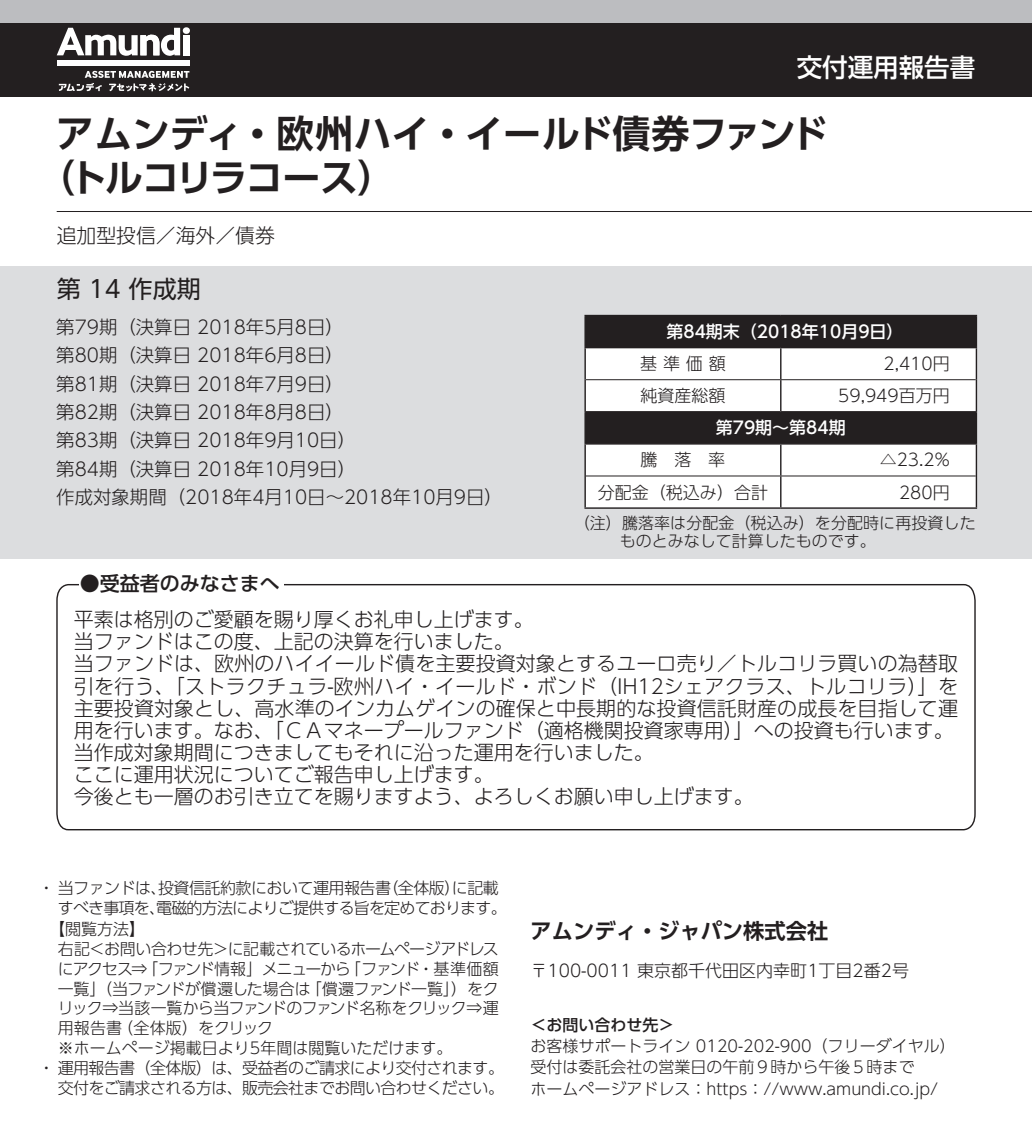
<style>
.page{position:relative;width:1032px;height:1134px;background:#fff}
.page>*{position:absolute;margin:0;border:0;box-sizing:border-box;transform-origin:0 0}
.t1{font:700 38px/44px "UD Shin Go Pro De";letter-spacing:-.03em;color:#231f20}
.t2{font:500 25.6px "UD Shin Go Pro";color:#fff}
.t3{font:24px "UD Shin Go Pro";color:#231f20}
.t4{font:700 21.2px "UD Shin Go Pro De";color:#231f20}
.t5{font:300 20px/22.2px "UD Shin Go Pro";color:#231f20}
.t6{font:500 20px "UD Shin Go Pro";color:#231f20}
.t7{font:300 19.8px "UD Shin Go Pro";color:#231f20}
.t8{font:300 18.4px/28.4px "UD Shin Go Pro";color:#231f20}
.t9{font:300 17px "UD Shin Go Pro";color:#231f20}
.t10{font:500 17px "UD Shin Go Pro";color:#fff}
.t11{font:300 16px "UD Shin Go Pro";letter-spacing:-.03em;color:#231f20}
.t12{font:300 16px/21.2px "UD Shin Go Pro";color:#231f20}
.t13{font:300 16px/18.4px "UD Shin Go Pro";letter-spacing:.005em;color:#231f20}
.t14{font:300 16px "UD Shin Go Pro";letter-spacing:-.05em;color:#231f20}
.t15{font:300 16px "UD Shin Go Pro";letter-spacing:-.075em;color:#231f20}
.t16{font:300 16px "UD Shin Go Pro";letter-spacing:-.065em;color:#231f20}
.t17{font:300 16px "UD Shin Go Pro";letter-spacing:-.005em;color:#231f20}
.t18{font:500 16px "UD Shin Go Pro";color:#231f20}
</style>
<div class="page">
<div style="left:0;top:14px;width:1032px;height:82px;background:#231f20"></div>
<div style="left:0;top:0;width:1032px;height:23px;background:#bcbdc0"></div>
<div style="left:57px;top:61px;width:132px;height:5px;background:#fff"></div>
<svg style="left:57px;top:28px;width:123px;height:28px"></svg>
<div style="left:183px;top:27px;width:7px;height:7px;background:#fff;border-radius:50%"></div>
<div style="left:183px;top:35px;width:6px;height:20px;background:#fff"></div>
<svg style="left:59px;top:71px;width:130px;height:20px"></svg>
<div style="left:0;top:267px;width:1032px;height:292px;background:#dcdddf"></div>
<div style="left:586px;top:316px;width:390px;height:31px;background:#231f20"></div>
<svg style="left:586px;top:348px;width:390px;height:159px;background:#d0cfd0"></svg>
<hr style="left:780px;top:348px;width:1px;height:31px;background:#231f20">
<hr style="left:780px;top:380px;width:1px;height:31px;background:#231f20">
<hr style="left:780px;top:445px;width:1px;height:31px;background:#231f20">
<hr style="left:780px;top:476px;width:1px;height:31px;background:#231f20">
<hr style="left:976px;top:316px;width:1px;height:31px;background:#231f20">
<hr style="left:976px;top:412px;width:1px;height:31px;background:#231f20">
<hr style="left:586px;top:379px;width:195px;height:1px;background:#231f20">
<hr style="left:781px;top:379px;width:195px;height:1px;background:#231f20">
<hr style="left:586px;top:476px;width:195px;height:1px;background:#231f20">
<hr style="left:781px;top:476px;width:195px;height:1px;background:#231f20">
<hr style="left:584px;top:315px;width:197px;height:1px;background:#231f20">
<hr style="left:781px;top:315px;width:196px;height:1px;background:#231f20">
<hr style="left:584px;top:347px;width:197px;height:1px;background:#231f20">
<hr style="left:781px;top:347px;width:196px;height:1px;background:#231f20">
<hr style="left:584px;top:411px;width:197px;height:1px;background:#231f20">
<hr style="left:781px;top:411px;width:196px;height:1px;background:#231f20">
<hr style="left:584px;top:443px;width:197px;height:2px;background:#231f20">
<hr style="left:781px;top:443px;width:196px;height:2px;background:#231f20">
<hr style="left:584px;top:507px;width:197px;height:2px;background:#231f20">
<hr style="left:781px;top:507px;width:196px;height:2px;background:#231f20">
<hr style="left:584px;top:316px;width:2px;height:31px;background:#231f20">
<hr style="left:584px;top:348px;width:2px;height:32px;background:#231f20">
<hr style="left:976px;top:348px;width:1px;height:32px;background:#231f20">
<hr style="left:584px;top:380px;width:2px;height:31px;background:#231f20">
<hr style="left:976px;top:380px;width:1px;height:31px;background:#231f20">
<hr style="left:584px;top:412px;width:2px;height:31px;background:#231f20">
<hr style="left:584px;top:445px;width:2px;height:31px;background:#231f20">
<hr style="left:976px;top:445px;width:1px;height:31px;background:#231f20">
<hr style="left:584px;top:476px;width:2px;height:31px;background:#231f20">
<hr style="left:976px;top:476px;width:1px;height:31px;background:#231f20">
<hr style="left:57px;top:211px;width:975px;height:1px;background:#231f20">
<svg style="left:56px;top:584px;width:920px;height:247px"></svg>
<div style="left:80px;top:562px;width:204px;height:42px;background:#fff"></div>
<p class="t2" style="left:797px;top:46px;width:180px">交付運用報告書</p>
<h1 class="t1" style="left:37px;top:111px;width:792px;text-indent:19px">アムンディ・欧州ハイ・イールド債券ファンド（トルコリラコース）</h1>
<p class="t7" style="left:57px;top:219px;width:220px">追加型投信／海外／債券</p>
<p class="t3" style="left:57px;top:269px;width:146px">第 14 作成期</p>
<p class="t8" style="left:56px;top:312px;width:448px">第79期（決算日 2018年5月8日）<br>第80期（決算日 2018年6月8日）<br>第81期（決算日 2018年7月9日）<br>第82期（決算日 2018年8月8日）<br>第83期（決算日 2018年9月10日）<br>第84期（決算日 2018年10月9日）<br>作成対象期間（2018年4月10日～2018年10月9日）</p>
<p class="t10" style="left:666px;top:318px;width:239px">第84期末（2018年10月9日）</p>
<p class="t9" style="left:640px;top:350px;width:87px">基準価額</p>
<p class="t9" style="left:883px;top:350px;width:68px">2,410円</p>
<p class="t9" style="left:640px;top:382px;width:87px">純資産総額</p>
<p class="t9" style="left:838px;top:382px;width:113px">59,949百万円</p>
<p class="t10" style="left:716px;top:414px;width:131px">第79期～第84期</p>
<p class="t9" style="left:641px;top:446px;width:86px">騰落率</p>
<p class="t9" style="left:880px;top:446px;width:72px">△23.2%</p>
<p class="t9" style="left:598px;top:478px;width:172px">分配金（税込み）合計</p>
<p class="t9" style="left:899px;top:478px;width:52px">280円</p>
<p class="t13" style="left:620px;top:513px;width:357px;text-indent:-46px">（注）騰落率は分配金（税込み）を分配時に再投資したものとみなして計算したものです。</p>
<p class="t6" style="left:80px;top:567px;width:201px">●受益者のみなさまへ</p>
<p class="t5" style="left:74px;top:608px;width:886px">平素は格別のご愛顧を賜り厚くお礼申し上げます。<br>当ファンドはこの度、上記の決算を行いました。<br>当ファンドは、欧州のハイイールド債を主要投資対象とするユーロ売り／トルコリラ買いの為替取引を行う、「ストラクチュラ-欧州ハイ・イールド・ボンド（IH12シェアクラス、トルコリラ）」を主要投資対象とし、高水準のインカムゲインの確保と中長期的な投資信託財産の成長を目指して運用を行います。なお、「ＣＡマネープールファンド（適格機関投資家専用）」への投資も行います。当作成対象期間につきましてもそれに沿った運用を行いました。<br>ここに運用状況についてご報告申し上げます。<br>今後とも一層のお引き立てを賜りますよう、よろしくお願い申し上げます。</p>
<p class="t11" style="left:39px;top:875px;width:462px">・ 当ファンドは、投資信託約款において運用報告書（全体版）に記載</p>
<p class="t14" style="left:58px;top:895px;width:450px">すべき事項を、電磁的方法によりご提供する旨を定めております。</p>
<p class="t11" style="left:49px;top:916px;width:97px">【閲覧方法】</p>
<p class="t11" style="left:58px;top:936px;width:443px">右記＜お問い合わせ先＞に記載されているホームページアドレス</p>
<p class="t15" style="left:58px;top:956px;width:443px">にアクセス⇒「ファンド情報」メニューから「ファンド・基準価額</p>
<p class="t11" style="left:58px;top:975px;width:443px">一覧」（当ファンドが償還した場合は「償還ファンド一覧」）をク</p>
<p class="t16" style="left:58px;top:995px;width:443px">リック⇒当該一覧から当ファンドのファンド名称をクリック⇒運</p>
<p class="t17" style="left:58px;top:1015px;width:217px">用報告書（全体版）をクリック</p>
<p class="t12" style="left:58px;top:1037px;width:396px">※ホームページ掲載日より5年間は閲覧いただけます。</p>
<p class="t11" style="left:39px;top:1055px;width:467px">・ 運用報告書（全体版）は、受益者のご請求により交付されます。</p>
<p class="t11" style="left:58px;top:1075px;width:448px">交付をご請求される方は、販売会社までお問い合わせください。</p>
<p class="t4" style="left:531px;top:913px;width:299px">アムンディ・ジャパン株式会社</p>
<p class="t9" style="left:531px;top:957px;width:380px">〒100-0011 東京都千代田区内幸町1丁目2番2号</p>
<p class="t18" style="left:531px;top:1012px;width:145px">＜お問い合わせ先＞</p>
<p class="t12" style="left:531px;top:1035px;width:427px">お客様サポートライン 0120-202-900（フリーダイヤル）受付は委託会社の営業日の午前９時から午後５時まで<br>ホームページアドレス：https：//www.amundi.co.jp/</p>
</div>
